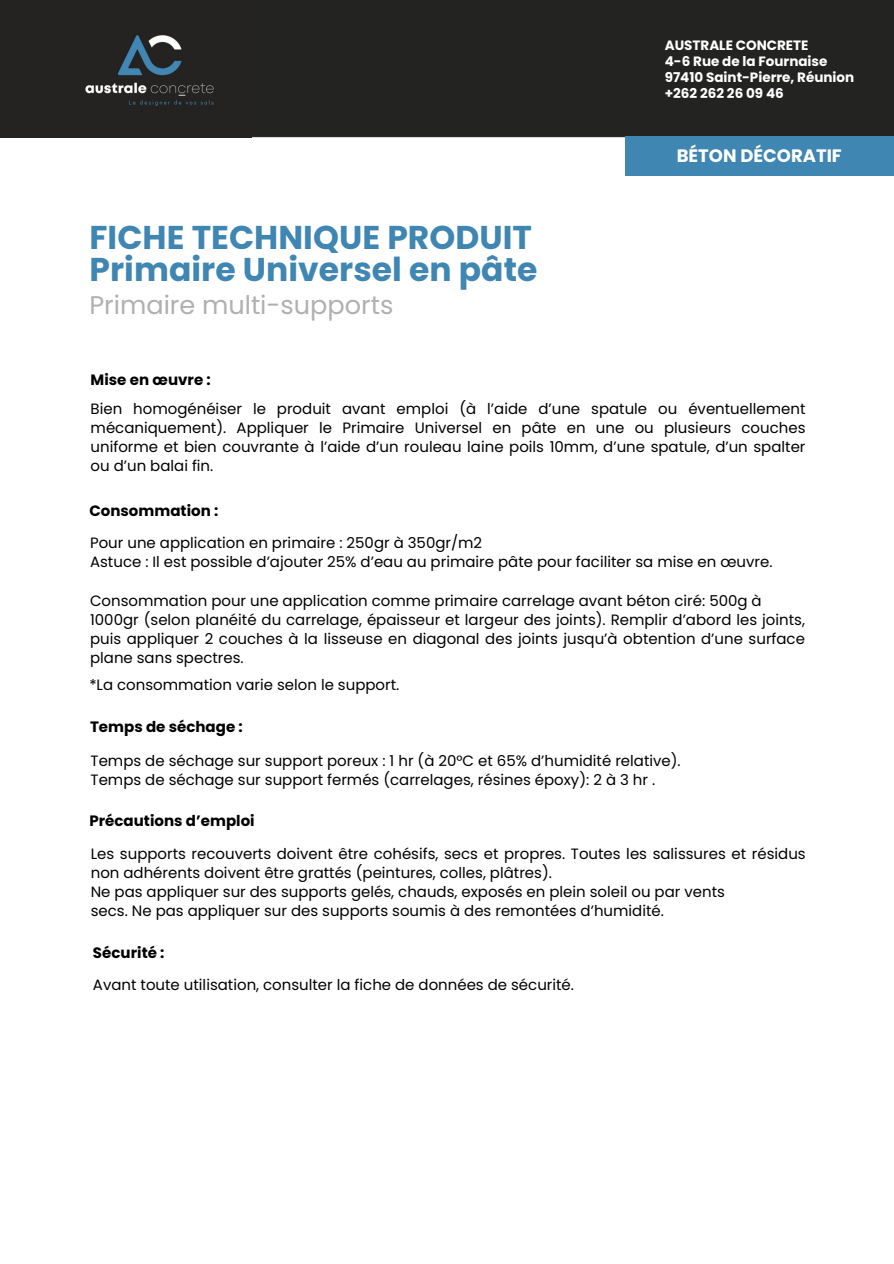
<style>
.page{position:relative;width:894px;height:1264px;background:#fff}
.page>*{position:absolute;margin:0;border:0;box-sizing:border-box;transform-origin:0 0}
.t1{font:700 33px/32.7px "Poppins";color:#3f86b2}
.t2{font:25.5px "Poppins";color:#b0b0b1}
.t3{font:700 18px "Poppins";color:#fff}
.t4{font:15px/19.2px "Poppins";color:#000}
.t5{font:700 15px "Poppins";color:#000}
.t6{font:700 13.5px/15.8px "Poppins";color:#fff}
</style>
<div class="page">
<div style="left:0;top:0;width:893px;height:138px;background:#232322"></div>
<div style="left:625px;top:136px;width:268px;height:39px;background:#3f86b2"></div>
<div style="left:0;top:0;width:251px;height:137px;background:#242322"></div>
<img style="left:85px;top:35px;width:129px;height:71px">
<p class="t6" style="left:664px;top:38px;width:191px">AUSTRALE CONCRETE<br>4-6 Rue de la Fournaise<br>97410 Saint-Pierre, Réunion +262 262 26 09 46</p>
<h1 class="t1" style="left:89px;top:221px;width:449px">FICHE TECHNIQUE PRODUIT<br>Primaire Universel en pâte</h1>
<h2 class="t2" style="left:89px;top:290px;width:305px">Primaire multi-supports</h2>
<p class="t3" style="left:676px;top:145px;width:166px">BÉTON DÉCORATIF</p>
<p class="t5" style="left:91px;top:371px;width:122px">Mise en œuvre :</p>
<p class="t4" style="left:91px;top:399px;width:716px;text-align:justify">Bien homogénéiser le produit avant emploi (à l’aide d’une spatule ou éventuellement mécaniquement). Appliquer le Primaire Universel en pâte en une ou plusieurs couches uniforme et bien couvrante à l’aide d’un rouleau laine poils 10mm, d’une spatule, d’un spalter ou d’un balai fin.</p>
<p class="t5" style="left:89px;top:502px;width:130px">Consommation :</p>
<p class="t4" style="left:90px;top:533px;width:683px">Pour une application en primaire : 250gr à 350gr/m2<br>Astuce : Il est possible d’ajouter 25% d’eau au primaire pâte pour faciliter sa mise en œuvre.</p>
<p class="t4" style="left:90px;top:591px;width:716px">Consommation pour une application comme primaire carrelage avant béton ciré: 500g à 1000gr (selon planéité du carrelage, épaisseur et largeur des joints). Remplir d’abord les joints, puis appliquer 2 couches à la lisseuse en diagonal des joints jusqu’à obtention d’une surface plane sans spectres.</p>
<p class="t4" style="left:89px;top:675px;width:311px">*La consommation varie selon le support.</p>
<p class="t5" style="left:90px;top:718px;width:154px">Temps de séchage :</p>
<p class="t4" style="left:91px;top:751px;width:591px">Temps de séchage sur support poreux : 1 hr (à 20°C et 65% d’humidité relative).<br>Temps de séchage sur support fermés (carrelages, résines époxy): 2 à 3 hr .</p>
<p class="t5" style="left:89px;top:812px;width:167px">Précautions d’emploi</p>
<p class="t4" style="left:91px;top:844px;width:716px">Les supports recouverts doivent être cohésifs, secs et propres. Toutes les salissures et résidus non adhérents doivent être grattés (peintures, colles, plâtres).<br>Ne pas appliquer sur des supports gelés, chauds, exposés en plein soleil ou par vents<br>secs. Ne pas appliquer sur des supports soumis à des remontées d’humidité.</p>
<p class="t5" style="left:93px;top:943px;width:73px">Sécurité :</p>
<p class="t4" style="left:93px;top:975px;width:482px">Avant toute utilisation, consulter la fiche de données de sécurité.</p>
</div>
